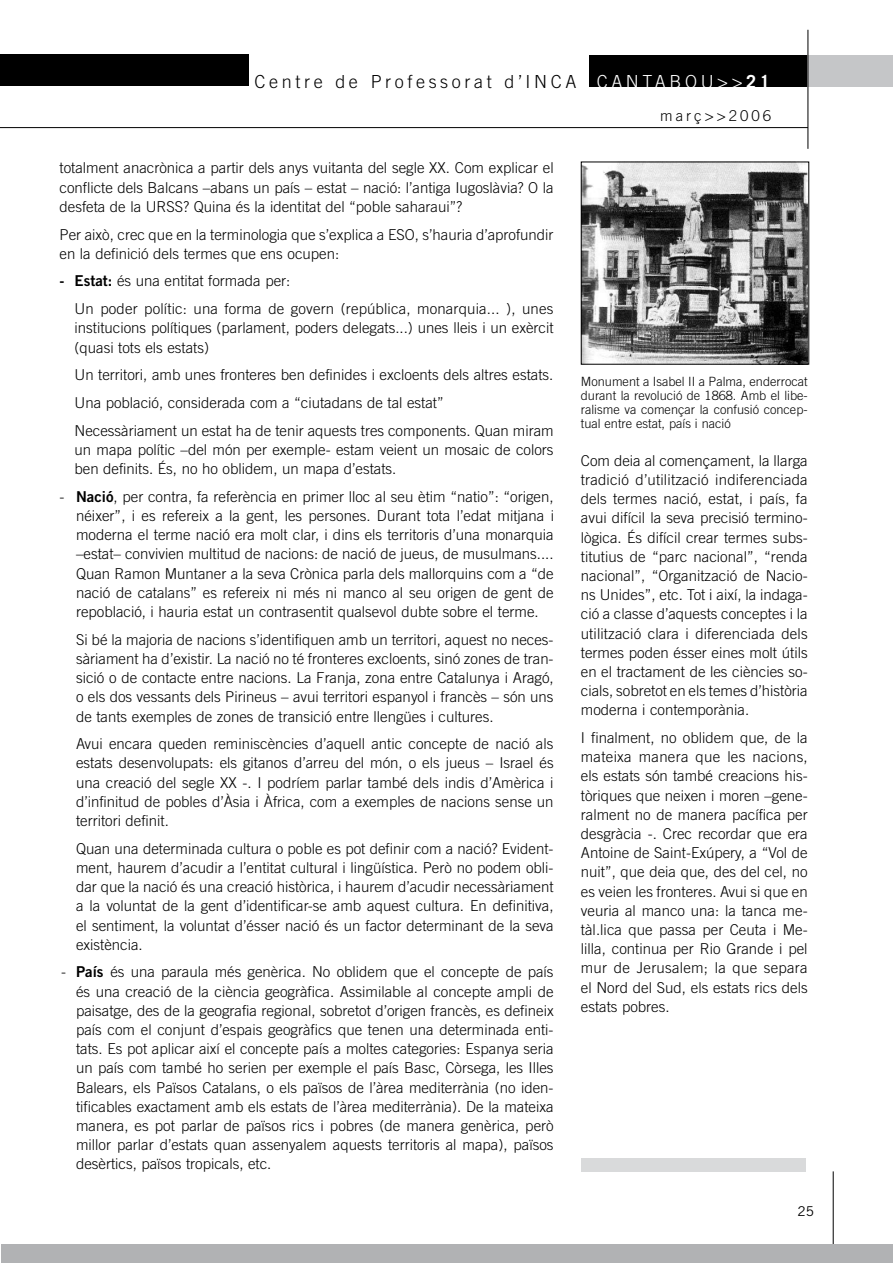
<style>
.page{position:relative;width:893px;height:1263px;background:#fff}
.page>*{position:absolute;margin:0;border:0;box-sizing:border-box;transform-origin:0 0}
.t1{font:300 18px "Trade Gothic";letter-spacing:.2em;color:#000}
.t2{font:300 15px/19.2px "Trade Gothic";color:#000;text-align:justify}
.t3{font:300 15px "Trade Gothic";letter-spacing:.2em;color:#000}
.t4{font:13.5px "Trade Gothic";color:#000}
.t5{font:300 12.75px/13.8px "Trade Gothic";color:#000;text-align:justify}
.s1{color:#fff}
.s2{font-weight:700;color:#fff}
.s3{font-family:"Trade Gothic Bold Two";font-weight:400}
</style>
<div class="page">
<div style="left:590px;top:55px;width:218px;height:32px;background:#000"></div>
<div style="left:0;top:54px;width:248px;height:32px;background:#000"></div>
<div style="left:808px;top:55px;width:85px;height:31px;background:#c5c6c8"></div>
<hr style="left:807px;top:30px;width:1px;height:119px;background:#000">
<hr style="left:0;top:127px;width:808px;height:1px;background:#000">
<hr style="left:833px;top:1171px;width:1px;height:92px;background:#000">
<div style="left:1px;top:1244px;width:892px;height:19px;background:#b1b2b4"></div>
<img style="left:583px;top:164px;width:224px;height:199px">
<div style="left:581px;top:162px;width:228px;height:203px;border:1px solid #000"></div>
<div style="left:581px;top:1158px;width:225px;height:13px;background:#d9dadb"></div>
<p class="t1" style="left:255px;top:71px;width:516px">Centre de Professorat d’INCA <span class="s1">CANTABOU&gt;&gt;</span><span class="s2">21</span></p>
<p class="t2" style="left:60px;top:158px;width:496px">totalment anacrònica a partir dels anys vuitanta del segle XX. Com explicar el conflicte dels Balcans –abans un país – estat – nació: l’antiga Iugoslàvia? O la desfeta de la URSS? Quina és la identitat del “poble saharaui”?</p>
<p class="t2" style="left:60px;top:224px;width:496px">Per això, crec que en la terminologia que s’explica a ESO, s’hauria d’aprofundir en la definició dels termes que ens ocupen:</p>
<p class="t2" style="left:75px;top:267px;width:480px;line-height:27.8px;text-indent:-15px"><span class="s3">- Estat:</span> és una entitat formada per:<br>Un poder polític: una forma de govern (república, monarquia... ), unes</p>
<p class="t2" style="left:75px;top:318px;width:481px">institucions polítiques (parlament, poders delegats...) unes lleis i un exèrcit (quasi tots els estats)</p>
<p class="t2" style="left:75px;top:361px;width:481px;line-height:27.8px;text-align:left">Un territori, amb unes fronteres ben definides i excloents dels altres estats.<br>Una població, considerada com a “ciutadans de tal estat”<br>Necessàriament un estat ha de tenir aquests tres components. Quan miram</p>
<p class="t2" style="left:75px;top:440px;width:481px">un mapa polític –del món per exemple- estam veient un mosaic de colors ben definits. És, no ho oblidem, un mapa d’estats.</p>
<p class="t2" style="left:76px;top:487px;width:480px;text-indent:-16px">- <span class="s3">Nació</span>, per contra, fa referència en primer lloc al seu ètim “natio”: “origen, néixer”, i es refereix a la gent, les persones. Durant tota l’edat mitjana i moderna el terme nació era molt clar, i dins els territoris d’una monarquia –estat– convivien multitud de nacions: de nació de jueus, de musulmans....<br>Quan Ramon Muntaner a la seva Crònica parla dels mallorquins com a “de nació de catalans” es refereix ni més ni manco al seu origen de gent de repoblació, i hauria estat un contrasentit qualsevol dubte sobre el terme.</p>
<p class="t2" style="left:76px;top:629px;width:479px">Si bé la majoria de nacions s’identifiquen amb un territori, aquest no neces&shy;sàriament ha d’existir. La nació no té fronteres excloents, sinó zones de tran&shy;sició o de contacte entre nacions. La Franja, zona entre Catalunya i Aragó, o els dos vessants dels Pirineus – avui territori espanyol i francès – són uns de tants exemples de zones de transició entre llengües i cultures.</p>
<p class="t2" style="left:76px;top:734px;width:479px">Avui encara queden reminiscències d’aquell antic concepte de nació als estats desenvolupats: els gitanos d’arreu del món, o els jueus – Israel és una creació del segle XX -. I podríem parlar també dels indis d’Amèrica i d’infinitud de pobles d’Àsia i Àfrica, com a exemples de nacions sense un territori definit.</p>
<p class="t2" style="left:76px;top:839px;width:479px">Quan una determinada cultura o poble es pot definir com a nació? Evident&shy;ment, haurem d’acudir a l’entitat cultural i lingüística. Però no podem obli&shy;dar que la nació és una creació històrica, i haurem d’acudir necessàriament a la voluntat de la gent d’identificar-se amb aquest cultura. En definitiva, el sentiment, la voluntat d’ésser nació és un factor determinant de la seva existència.</p>
<p class="t2" style="left:76px;top:962px;width:479px;text-indent:-15px">- <span class="s3">País</span> és una paraula més genèrica. No oblidem que el concepte de país és una creació de la ciència geogràfica. Assimilable al concepte ampli de paisatge, des de la geografia regional, sobretot d’origen francès, es defineix país com el conjunt d’espais geogràfics que tenen una determinada enti&shy;tats. Es pot aplicar així el concepte país a moltes categories: Espanya seria un país com també ho serien per exemple el país Basc, Còrsega, les Illes Balears, els Països Catalans, o els països de l’àrea mediterrània (no iden&shy;tificables exactament amb els estats de l’àrea mediterrània). De la mateixa manera, es pot parlar de països rics i pobres (de manera genèrica, però millor parlar d’estats quan assenyalem aquests territoris al mapa), països desèrtics, països tropicals, etc.</p>
<p class="t3" style="left:660px;top:106px;width:112px">març&gt;&gt;2006</p>
<p class="t5" style="left:581px;top:375px;width:228px">Monument a Isabel II a Palma, enderrocat durant la revolució de 1868. Amb el libe&shy;ralisme va començar la confusió concep&shy;tual entre estat, país i nació</p>
<p class="t2" style="left:581px;top:451px;width:228px">Com deia al començament, la llarga tradició d’utilització indiferenciada dels termes nació, estat, i país, fa avui difícil la seva precisió termino&shy;lògica. És difícil crear termes subs&shy;titutius de “parc nacional”, “renda nacional”, “Organització de Nacio&shy;ns Unides”, etc. Tot i així, la indaga&shy;ció a classe d’aquests conceptes i la utilització clara i diferenciada dels termes poden ésser eines molt útils en el tractament de les ciències so&shy;cials, sobretot en els temes d’història moderna i contemporània.</p>
<p class="t2" style="left:581px;top:728px;width:228px">I finalment, no oblidem que, de la mateixa manera que les nacions, els estats són també creacions his&shy;tòriques que neixen i moren –gene&shy;ralment no de manera pacífica per desgràcia -. Crec recordar que era Antoine de Saint-Exúpery, a “Vol de nuit”, que deia que, des del cel, no es veien les fronteres. Avui si que en veuria al manco una: la tanca me&shy;tàl.lica que passa per Ceuta i Me&shy;lilla, continua per Rio Grande i pel mur de Jerusalem; la que separa el Nord del Sud, els estats rics dels estats pobres.</p>
<p class="t4" style="left:797px;top:1203px;width:18px">25</p>
</div>
